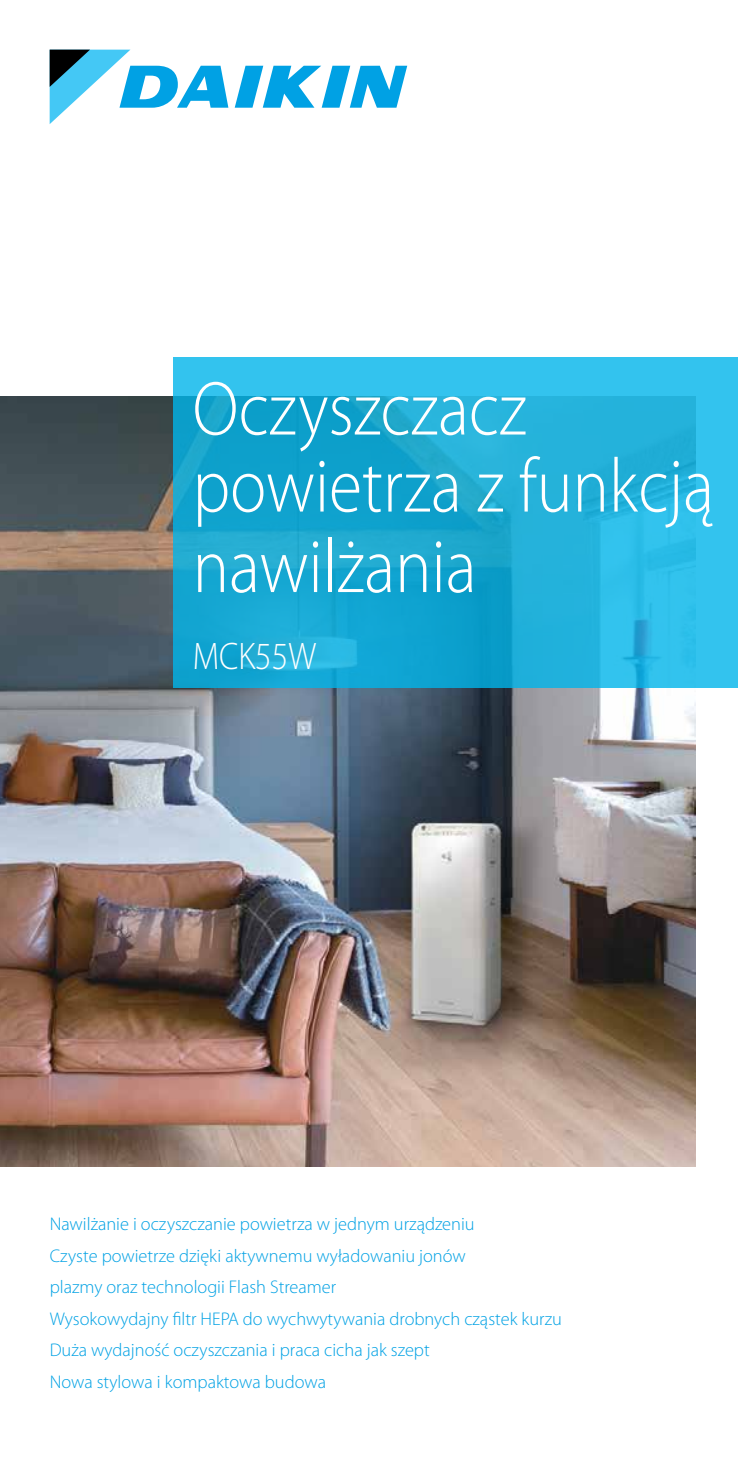
<style>
.page{position:relative;width:745px;height:1474px;background:#fff}
.page>*{position:absolute;margin:0;border:0;box-sizing:border-box;transform-origin:0 0}
.t1{font:300 77px/78.8px "Myriad Pro";color:#fff;scale:.88 1}
.t2{font:300 38.5px "Myriad Pro";color:#fff;scale:.88 1}
.t3{font:300 18.38px/31.5px "Myriad Pro";color:#00a1e4}
</style>
<div class="page">
<svg style="left:50px;top:50px;width:357px;height:74px"></svg>
<img style="left:0;top:396px;width:694px;height:770px">
<svg style="left:173px;top:357px;width:564px;height:330px;background:#1fafd9"></svg>
<h1 class="t1" style="left:192px;top:371px;width:593px">Oczyszczacz powietrza z funkcją nawilżania</h1>
<h2 class="t2" style="left:192px;top:635px;width:142px">MCK55W</h2>
<p class="t3" style="left:50px;top:1208px;width:513px">Nawilżanie i oczyszczanie powietrza w jednym urządzeniu<br>Czyste powietrze dzięki aktywnemu wyładowaniu jonów<br>plazmy oraz technologii Flash Streamer<br>Wysokowydajny filtr HEPA do wychwytywania drobnych cząstek kurzu Duża wydajność oczyszczania i praca cicha jak szept<br>Nowa stylowa i kompaktowa budowa</p>
</div>
